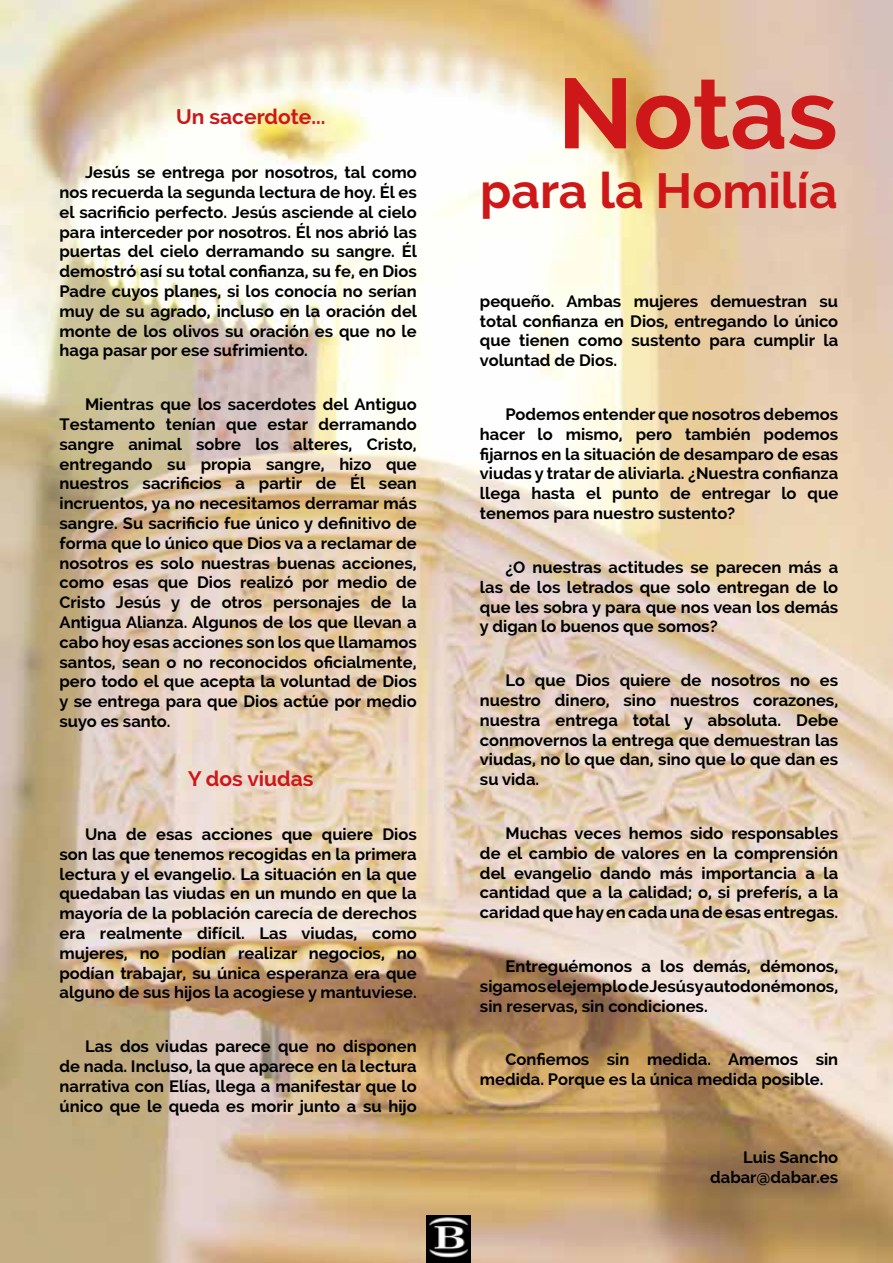
<style>
.page{position:relative;width:893px;height:1263px;background:#fff}
.page>*{position:absolute;margin:0;border:0;box-sizing:border-box;transform-origin:0 0}
.t1{font:700 99px "Raleway";color:#cd1719}
.t2{font:700 49.5px "Raleway";color:#cd1719}
.t3{font:700 21px "Raleway";color:#cd1719}
.t4{font:700 16.5px/19.8px "Raleway";color:#000;text-align:justify}
</style>
<div class="page">
<img style="left:0;top:0;width:893px;height:1263px">
<img style="left:427px;top:1216px;width:44px;height:47px">
<p class="t3" style="left:176px;top:105px;width:151px">Un sacerdote...</p>
<p class="t4" style="left:60px;top:162px;width:359px;text-indent:26px">Jesús se entrega por nosotros, tal como nos recuerda la segunda lectura de hoy. Él es el sacrificio perfecto. Jesús asciende al cielo para interceder por nosotros. Él nos abrió las puertas del cielo derramando su sangre. Él demostró así su total confianza, su fe, en Dios Padre cuyos planes, si los conocía no serían muy de su agrado, incluso en la oración del monte de los olivos su oración es que no le haga pasar por ese sufrimiento.</p>
<p class="t4" style="left:60px;top:395px;width:359px;text-indent:26px">Mientras que los sacerdotes del Antiguo Testamento tenían que estar derramando sangre animal sobre los alteres, Cristo, entregando su propia sangre, hizo que nuestros sacrificios a partir de Él sean incruentos, ya no necesitamos derramar más sangre. Su sacrificio fue único y definitivo de forma que lo único que Dios va a reclamar de nosotros es solo nuestras buenas acciones, como esas que Dios realizó por medio de Cristo Jesús y de otros personajes de la Antigua Alianza. Algunos de los que llevan a cabo hoy esas acciones son los que llamamos santos, sean o no reconocidos oficialmente, pero todo el que acepta la voluntad de Dios y se entrega para que Dios actúe por medio suyo es santo.</p>
<p class="t3" style="left:188px;top:767px;width:127px">Y dos viudas</p>
<p class="t4" style="left:60px;top:824px;width:359px;text-indent:26px">Una de esas acciones que quiere Dios son las que tenemos recogidas en la primera lectura y el evangelio. La situación en la que quedaban las viudas en un mundo en que la mayoría de la población carecía de derechos era realmente difícil. Las viudas, como mujeres, no podían realizar negocios, no podían trabajar, su única esperanza era que alguno de sus hijos la acogiese y mantuviese.</p>
<p class="t4" style="left:60px;top:1037px;width:359px;text-indent:26px">Las dos viudas parece que no disponen de nada. Incluso, la que aparece en la lectura narrativa con Elías, llega a manifestar que lo único que le queda es morir junto a su hijo</p>
<h1 class="t1" style="left:558px;top:57px;width:281px">Notas</h1>
<h2 class="t2" style="left:480px;top:162px;width:359px">para la Homilía</h2>
<p class="t4" style="left:480px;top:291px;width:360px">pequeño. Ambas mujeres demuestran su total confianza en Dios, entregando lo único que tienen como sustento para cumplir la voluntad de Dios.</p>
<p class="t4" style="left:480px;top:404px;width:360px;text-indent:26px">Podemos entender que nosotros debemos hacer lo mismo, pero también podemos fijarnos en la situación de desamparo de esas viudas y tratar de aliviarla. ¿Nuestra confianza llega hasta el punto de entregar lo que tenemos para nuestro sustento?</p>
<p class="t4" style="left:480px;top:557px;width:360px;text-indent:26px">¿O nuestras actitudes se parecen más a las de los letrados que solo entregan de lo que les sobra y para que nos vean los demás y digan lo buenos que somos?</p>
<p class="t4" style="left:480px;top:670px;width:360px;text-indent:26px">Lo que Dios quiere de nosotros no es nuestro dinero, sino nuestros corazones, nuestra entrega total y absoluta. Debe conmovernos la entrega que demuestran las viudas, no lo que dan, sino que lo que dan es su vida.</p>
<p class="t4" style="left:480px;top:823px;width:360px;text-indent:26px">Muchas veces hemos sido responsables de el cambio de valores en la comprensión del evangelio dando más importancia a la cantidad que a la calidad; o, si preferís, a la caridad que hay en cada una de esas entregas.</p>
<p class="t4" style="left:480px;top:956px;width:360px;text-indent:26px">Entreguémonos a los demás, démonos, sigamos el ejemplo de Jesús y autodonémonos, sin reservas, sin condiciones.</p>
<p class="t4" style="left:480px;top:1050px;width:360px;text-indent:26px">Confiemos sin medida. Amemos sin medida. Porque es la única medida posible.</p>
<p class="t4" style="left:710px;top:1147px;width:130px;text-align:right">Luis Sancho dabar@dabar.es</p>
</div>
